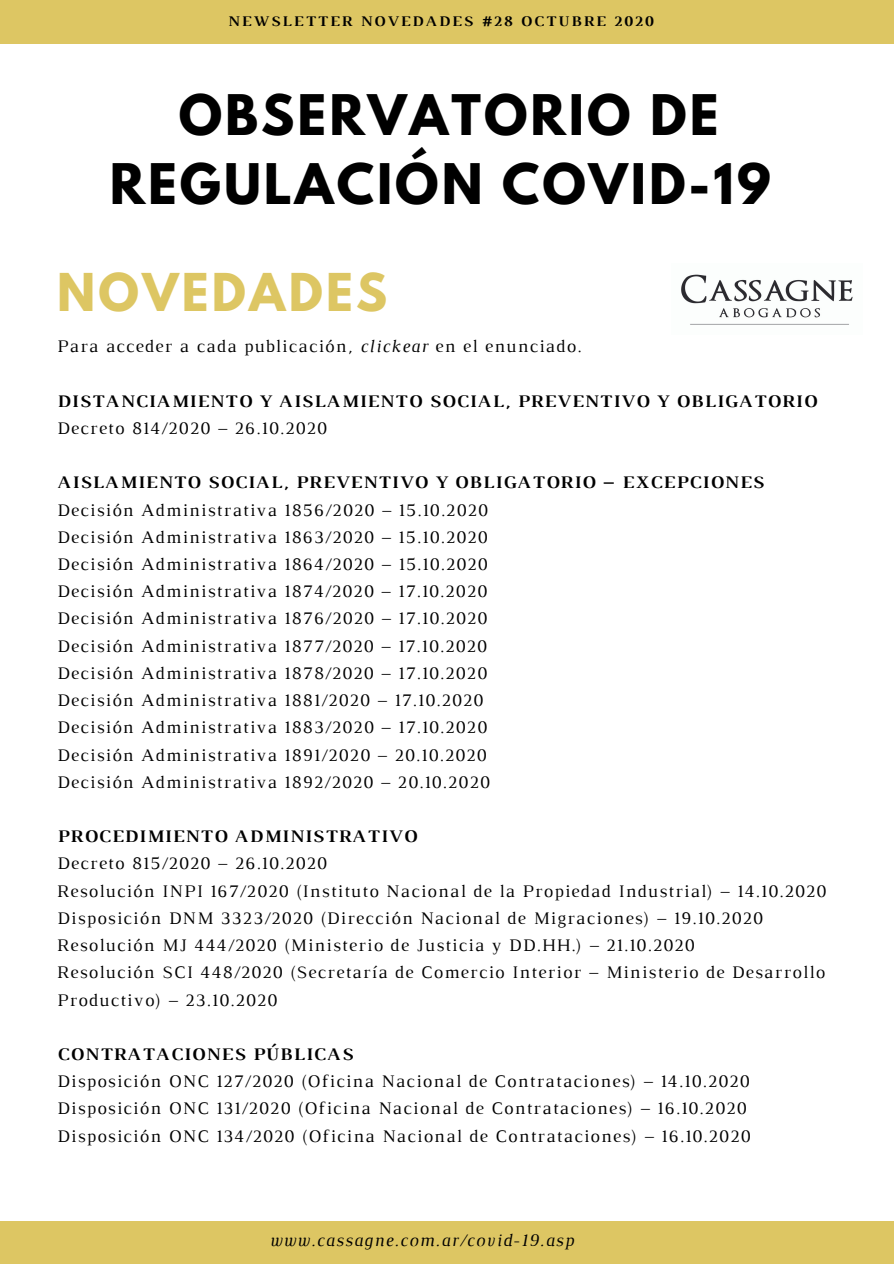
<style>
.page{position:relative;width:894px;height:1264px;background:#fff}
.page>*{position:absolute;margin:0;border:0;box-sizing:border-box;transform-origin:0 0}
.t1{font:700 49.5px/68.7px "League Spartan";letter-spacing:.06em;color:#000;text-align:center}
.t2{font:700 46.2px "League Spartan";letter-spacing:.07em;color:#ddc663}
.t3{font:18px/27.2px "Luthier";letter-spacing:.07em;color:#000}
.t4{font:700 18px "Luthier";letter-spacing:.07em;color:#000}
.t5{font:italic 18px "Luthier";letter-spacing:.07em;color:#000}
.t6{font:700 15px "Luthier";letter-spacing:.14em;color:#000}
.s1{font-style:italic}
</style>
<div class="page">
<div style="left:0;top:0;width:893px;height:44px;background:#ddc663"></div>
<div style="left:0;top:1220px;width:893px;height:43px;background:#ddc663"></div>
<img style="left:681px;top:274px;width:172px;height:51px">
<p class="t6" style="left:228px;top:15px;width:427px">NEWSLETTER NOVEDADES #28 OCTUBRE 2020</p>
<h1 class="t1" style="left:110px;top:87px;width:662px">OBSERVATORIO DE<br>REGULACIÓN COVID-19</h1>
<h2 class="t2" style="left:57px;top:269px;width:331px">NOVEDADES</h2>
<p class="t3" style="left:57px;top:334px;width:525px">Para acceder a cada publicación, <span class="s1">clickear</span> en el enunciado.</p>
<p class="t4" style="left:57px;top:394px;width:760px">DISTANCIAMIENTO Y AISLAMIENTO SOCIAL, PREVENTIVO Y OBLIGATORIO</p>
<p class="t3" style="left:57px;top:416px;width:271px">Decreto 814/2020 – 26.10.2020</p>
<p class="t4" style="left:57px;top:476px;width:707px">AISLAMIENTO SOCIAL, PREVENTIVO Y OBLIGATORIO – EXCEPCIONES</p>
<p class="t3" style="left:57px;top:497px;width:434px">Decisión Administrativa 1856/2020 – 15.10.2020<br>Decisión Administrativa 1863/2020 – 15.10.2020<br>Decisión Administrativa 1864/2020 – 15.10.2020<br>Decisión Administrativa 1874/2020 – 17.10.2020<br>Decisión Administrativa 1876/2020 – 17.10.2020<br>Decisión Administrativa 1877/2020 – 17.10.2020<br>Decisión Administrativa 1878/2020 – 17.10.2020<br>Decisión Administrativa 1881/2020 – 17.10.2020<br>Decisión Administrativa 1883/2020 – 17.10.2020<br>Decisión Administrativa 1891/2020 – 20.10.2020<br>Decisión Administrativa 1892/2020 – 20.10.2020</p>
<p class="t4" style="left:57px;top:829px;width:361px">PROCEDIMIENTO ADMINISTRATIVO</p>
<p class="t3" style="left:57px;top:851px;width:770px">Decreto 815/2020 – 26.10.2020<br>Resolución INPI 167/2020 (Instituto Nacional de la Propiedad Industrial) – 14.10.2020<br>Disposición DNM 3323/2020 (Dirección Nacional de Migraciones) – 19.10.2020<br>Resolución MJ 444/2020 (Ministerio de Justicia y DD.HH.) – 21.10.2020<br>Resolución SCI 448/2020 (Secretaría de Comercio Interior – Ministerio de Desarrollo Productivo) – 23.10.2020</p>
<p class="t4" style="left:57px;top:1047px;width:297px">CONTRATACIONES PÚBLICAS</p>
<p class="t3" style="left:57px;top:1069px;width:694px">Disposición ONC 127/2020 (Oficina Nacional de Contrataciones) – 14.10.2020<br>Disposición ONC 131/2020 (Oficina Nacional de Contrataciones) – 16.10.2020<br>Disposición ONC 134/2020 (Oficina Nacional de Contrataciones) – 16.10.2020</p>
<p class="t5" style="left:270px;top:1233px;width:305px">www.cassagne.com.ar/covid-19.asp</p>
</div>
